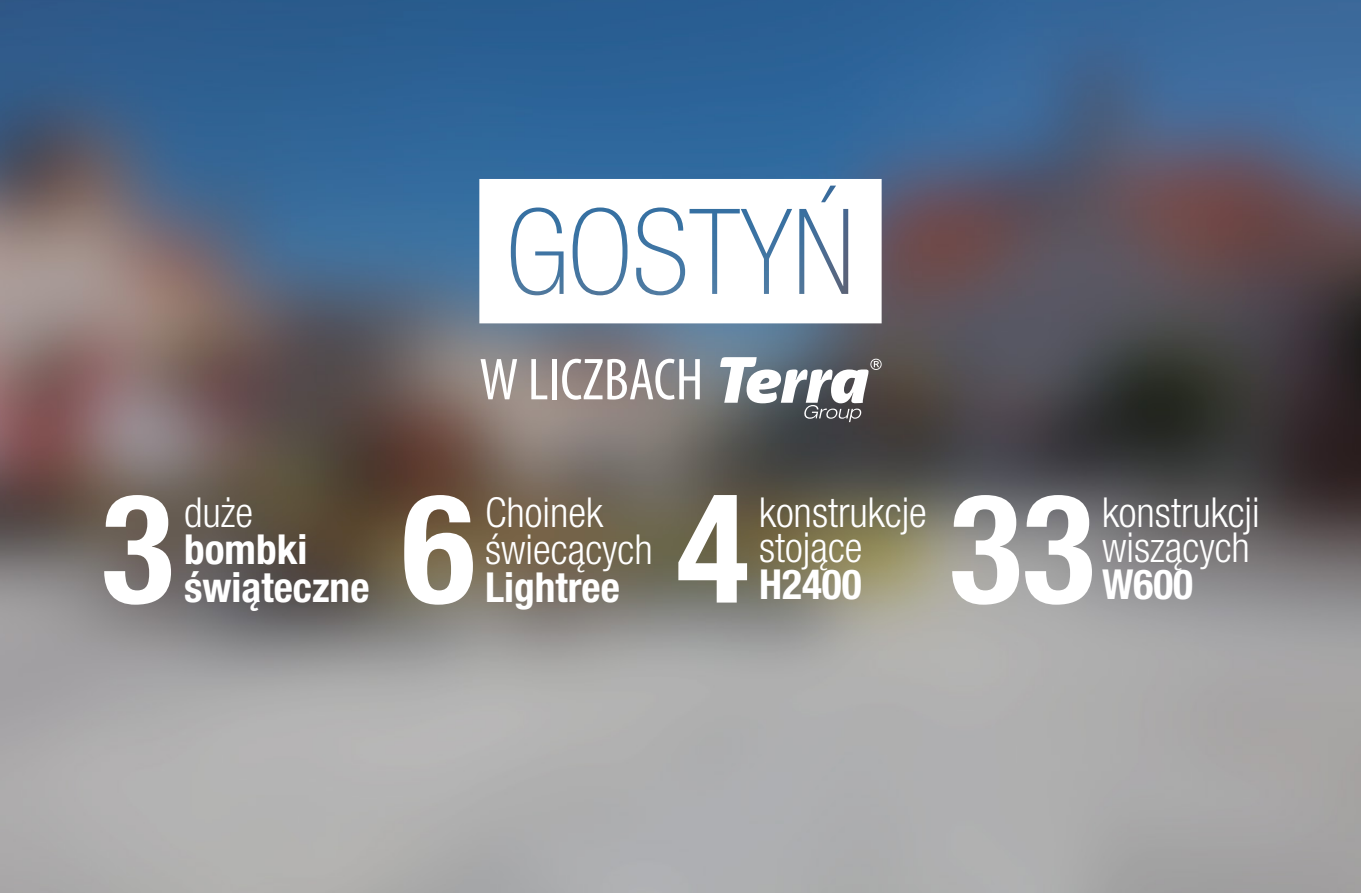
<style>
.page{position:relative;width:1361px;height:893px;background:#fff}
.page>*{position:absolute;margin:0;border:0;box-sizing:border-box;transform-origin:0 0}
.t1{font:700 condensed 151.8px "Helvetica Neue LT Pro";color:#fff}
.t2{font:condensed 59.7px "Myriad Pro";color:#fff}
.t3{font:300 condensed 41.4px/35.4px "Helvetica Neue LT Pro";color:#fff}
.t4{font:700 condensed 41.4px/37.5px "Helvetica Neue LT Pro";color:#fff}
</style>
<div class="page">
<img style="left:0;top:0;width:1361px;height:893px">
<svg style="left:720px;top:357px;width:161px;height:65px"></svg>
<svg style="left:479px;top:179px;width:402px;height:144px"></svg>
<h2 class="t2" style="left:479px;top:343px;width:225px">W LICZBACH</h2>
<h1 class="t1" style="left:101px;top:457px;width:74px">3</h1>
<p class="t3" style="left:184px;top:494px;width:70px">duże</p>
<p class="t4" style="left:184px;top:530px;width:187px">bombki świąteczne</p>
<h1 class="t1" style="left:402px;top:457px;width:74px">6</h1>
<p class="t3" style="left:485px;top:493px;width:169px;line-height:37.5px">Choinek świecących</p>
<p class="t4" style="left:485px;top:567px;width:136px">Lightree</p>
<h1 class="t1" style="left:676px;top:457px;width:74px">4</h1>
<p class="t3" style="left:759px;top:494px;width:169px">konstrukcje stojące</p>
<p class="t4" style="left:759px;top:565px;width:104px">H2400</p>
<h1 class="t1" style="left:949px;top:457px;width:147px">33</h1>
<p class="t3" style="left:1102px;top:494px;width:159px">konstrukcji wiszących</p>
<p class="t4" style="left:1102px;top:565px;width:93px">W600</p>
</div>
